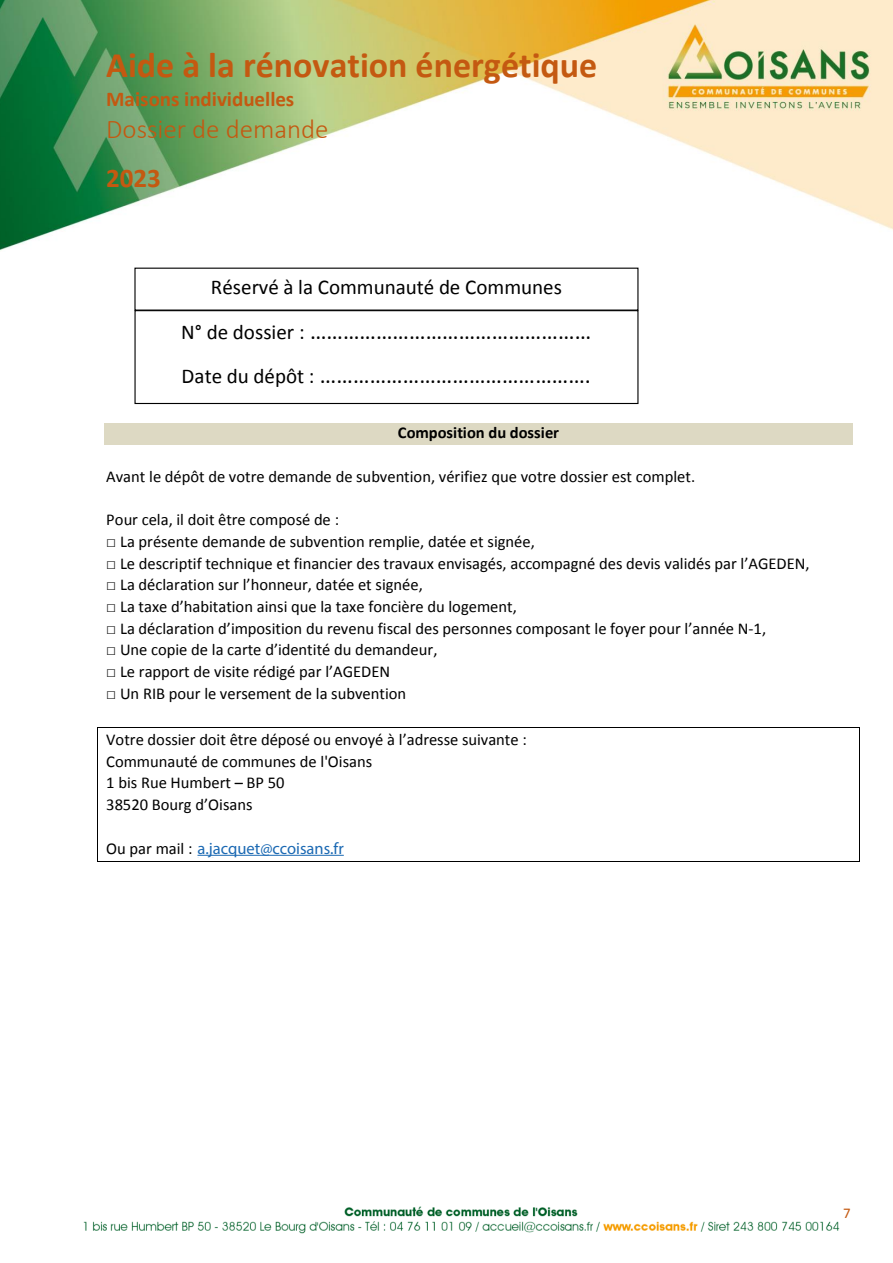
<style>
.page{position:relative;width:893px;height:1263px;background:#fff}
.page>*{position:absolute;margin:0;border:0;box-sizing:border-box;transform-origin:0 0}
.t1{font:700 36px "Calibri";color:#c45911}
.t2{font:300 27px "Calibri";color:#c45911}
.t3{font:700 27px "Calibri";color:#c45911}
.t4{font:24px/43.5px "Calibri";color:#000}
.t5{font:21px "Calibri";color:#000}
.t6{font:700 21px "Calibri";color:#c45911}
.t7{font:16.5px/21.8px "Calibri";color:#000}
.t8{font:16.5px "Myriad Pro";color:#1b69b3}
.t9{font:700 16.5px "Calibri";color:#000}
.t10{font:16.5px "Calibri";color:#0563c1}
.t11{font:15px "Calibri";color:#c45911}
.s1{font-size:21px}
.s2{color:#0563c1}
</style>
<div class="page">
<img style="left:83px;top:1206px;width:757px;height:28px">
<img style="left:0;top:0;width:893px;height:251px">
<div style="left:104px;top:423px;width:749px;height:21px;background:#ddd9c3"></div>
<hr style="left:98px;top:727px;width:761px;height:1px;background:#000">
<hr style="left:98px;top:861px;width:761px;height:1px;background:#000">
<svg style="left:97px;top:727px;width:1px;height:135px"></svg>
<svg style="left:859px;top:727px;width:1px;height:135px"></svg>
<div style="left:134px;top:310px;width:505px;height:94px;border:1px solid #000"></div>
<div style="left:134px;top:268px;width:505px;height:43px;border:1px solid #000"></div>
<hr style="left:198px;top:855px;width:146px;height:1px;background:#1b69b3">
<h1 class="t1" style="left:106px;top:42px;width:492px">Aide à la rénovation énergétique</h1>
<p class="t6" style="left:106px;top:86px;width:190px">Maisons individuelles</p>
<h2 class="t2" style="left:106px;top:112px;width:224px">Dossier de demande</h2>
<h2 class="t3" style="left:106px;top:161px;width:56px">2023</h2>
<p class="t5" style="left:211px;top:274px;width:352px">Réservé à la Communauté de Communes</p>
<h3 class="t4" style="left:181px;top:310px;width:411px"><span class="s1">N° de dossier :</span> ……………………………………………<br><span class="s1">Date du dépôt :</span> ………………………………………….</h3>
<p class="t9" style="left:398px;top:422px;width:163px">Composition du dossier</p>
<p class="t7" style="left:106px;top:465px;width:590px">Avant le dépôt de votre demande de subvention, vérifiez que votre dossier est complet.</p>
<p class="t7" style="left:106px;top:509px;width:235px">Pour cela, il doit être composé de :</p>
<p class="t7" style="left:106px;top:531px;width:430px">□ La présente demande de subvention remplie, datée et signée,</p>
<p class="t7" style="left:106px;top:552px;width:705px">□ Le descriptif technique et financier des travaux envisagés, accompagné des devis validés par l’AGEDEN,</p>
<p class="t7" style="left:106px;top:574px;width:318px">□ La déclaration sur l’honneur, datée et signée,</p>
<p class="t7" style="left:106px;top:596px;width:412px">□ La taxe d’habitation ainsi que la taxe foncière du logement,</p>
<p class="t7" style="left:106px;top:618px;width:661px">□ La déclaration d’imposition du revenu fiscal des personnes composant le foyer pour l’année N-1,</p>
<p class="t7" style="left:106px;top:639px;width:333px">□ Une copie de la carte d’identité du demandeur,</p>
<p class="t7" style="left:106px;top:661px;width:286px">□ Le rapport de visite rédigé par l’AGEDEN</p>
<p class="t7" style="left:106px;top:683px;width:302px">□ Un RIB pour le versement de la subvention</p>
<p class="t7" style="left:106px;top:728px;width:422px">Votre dossier doit être déposé ou envoyé à l’adresse suivante :<br>Communauté de communes de l'Oisans<br>1 bis Rue Humbert – BP 50<br>38520 Bourg d’Oisans</p>
<p class="t7" style="left:106px;top:837px;width:168px">Ou par mail : <span class="s2">p gontier@</span></p>
<p class="t10" style="left:322px;top:838px;width:12px">s.</p>
<p class="t8" style="left:198px;top:838px;width:148px">a.jacquet@ccoisans.fr</p>
<p class="t11" style="left:843px;top:1203px;width:9px">7</p>
</div>
